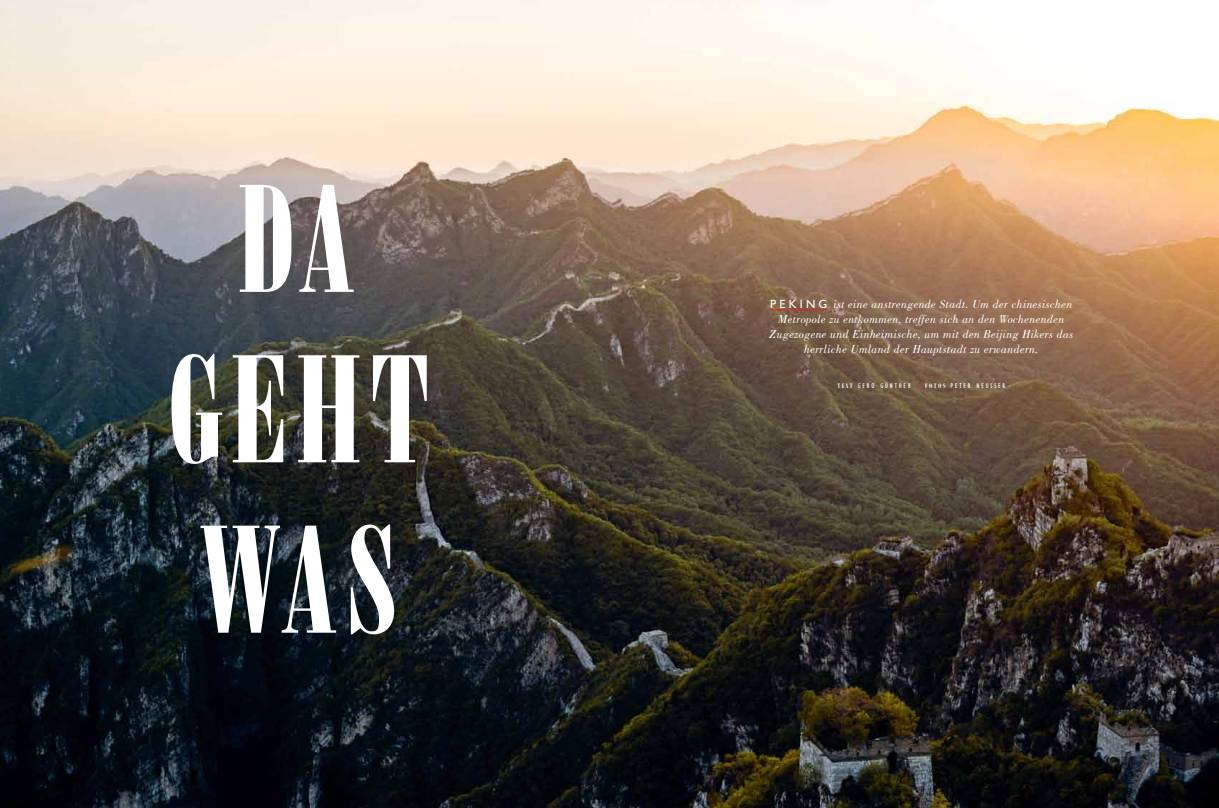
<style>
.page{position:relative;width:1219px;height:808px;background:#fff}
.page>*{position:absolute;margin:0;border:0;box-sizing:border-box;transform-origin:0 0}
.t1{font:148px/170.4px "Bodoni LT Poster Compressed";letter-spacing:.065em;color:#fff;text-align:center}
.t2{font:italic 12px/15px "Bodoni LT";letter-spacing:.025em;color:#fff;text-align:center}
.t3{font:condensed 7.2px "Gill Sans";letter-spacing:.25em;color:#fff}
.s1{font-family:"Gill Sans";font-style:normal}
.s2{font-family:"Bauer Bodoni";font-weight:700;font-size:6.5px}
.s3{color:#ed1d24}
</style>
<div class="page">
<img style="left:0;top:0;width:1219px;height:808px">
<hr style="left:770px;top:310px;width:57px;height:1px;background:#ed1d24">
<h1 class="t1" style="left:166px;top:154px;width:264px">DA<br>GEHT<br>WAS</h1>
<p class="t2" style="left:769px;top:296px;width:306px"><span class="s1">P e k i n g</span> ist eine anstrengende Stadt. Um der chinesischen Metropole zu entkommen, treffen sich an den Wochenenden Zugezogene und Einheimische, um mit den Beijing Hikers das herrliche Umland der Hauptstadt zu erwandern.</p>
<p class="t3" style="left:837px;top:381px;width:169px"><span class="s2">TEXT</span> GERO GÜNTHER <span class="s3">•</span> <span class="s2">FOTOS</span> PETER N EUSS ER</p>
</div>
